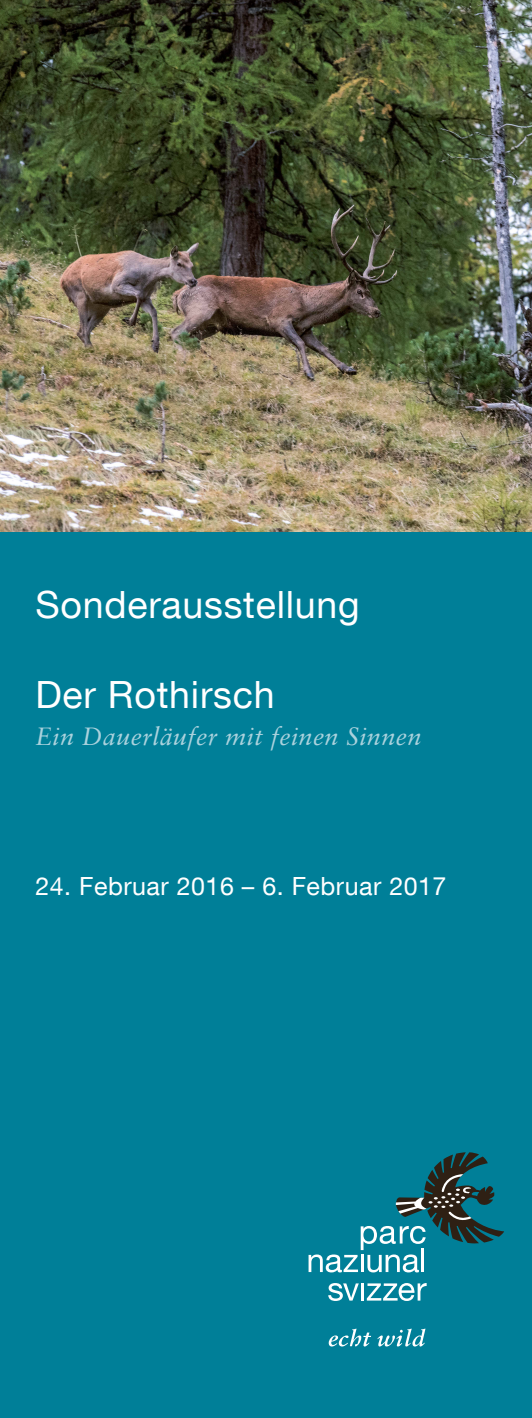
<style>
.page{position:relative;width:532px;height:1418px;background:#fff}
.page>*{position:absolute;margin:0;border:0;box-sizing:border-box;transform-origin:0 0}
.t1{font:37.5px "Helvetica Neue LT Com";letter-spacing:.02em;color:#fff}
.t2{font:italic 25px "Sabon LT Pro";letter-spacing:.02em;color:#abd2dd}
.t3{font:25px "Helvetica Neue LT Com";letter-spacing:.02em;color:#fff}
</style>
<div class="page">
<div style="left:0;top:531px;width:531px;height:886px;background:#007f98"></div>
<svg style="left:328px;top:1282px;width:30px;height:18px"></svg>
<hr style="left:360px;top:1283px;width:3px;height:17px;background:#fff">
<svg style="left:366px;top:1282px;width:60px;height:18px"></svg>
<svg style="left:308px;top:1152px;width:196px;height:120px;background:#19798b"></svg>
<svg style="left:328px;top:1328px;width:43px;height:18px"></svg>
<svg style="left:377px;top:1328px;width:48px;height:18px"></svg>
<img style="left:0;top:0;width:531px;height:531px">
<p class="t1" style="left:35px;top:581px;width:325px">Sonderausstellung</p>
<p class="t1" style="left:35px;top:671px;width:240px">Der Rothirsch</p>
<p class="t2" style="left:35px;top:720px;width:387px">Ein Dauerläufer mit feinen Sinnen</p>
<p class="t3" style="left:35px;top:870px;width:412px">24. Februar 2016 – 6. Februar 2017</p>
</div>
